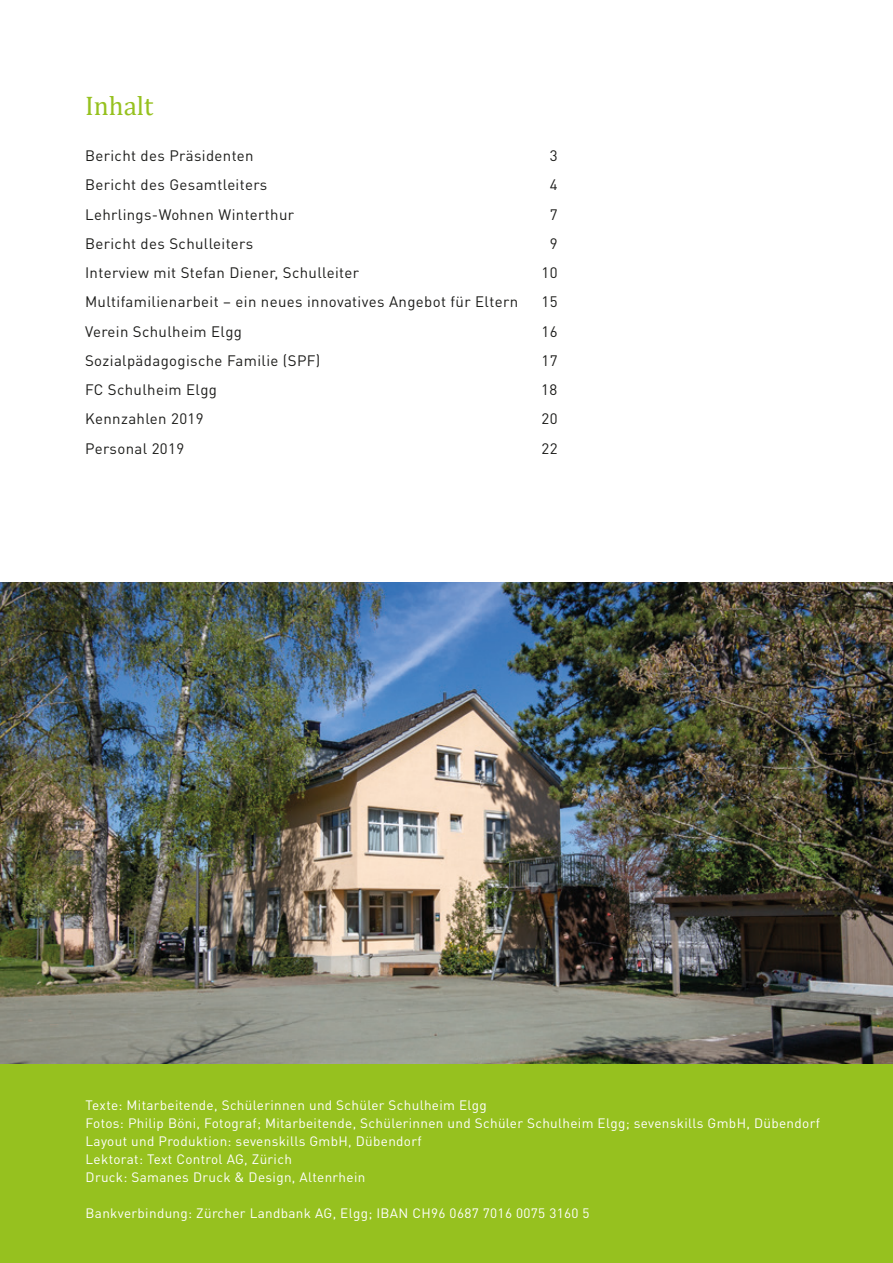
<style>
.page{position:relative;width:893px;height:1263px;background:#fff}
.page>*{position:absolute;margin:0;border:0;box-sizing:border-box;transform-origin:0 0}
.t1{font:27px "Cambria";color:#96c11f}
.t2{font:15px "DIN Pro";letter-spacing:.025em;color:#1d1d1b}
.t3{font:13.5px/18px "DIN Pro";letter-spacing:.025em;color:#fff}
</style>
<div class="page">
<div style="left:0;top:1063px;width:893px;height:200px;background:#96c11f"></div>
<img style="left:0;top:583px;width:893px;height:480px">
<h1 class="t1" style="left:85px;top:89px;width:70px">Inhalt</h1>
<p class="t2" style="left:85px;top:146px;width:170px">Bericht des Präsidenten</p>
<p class="t2" style="left:550px;top:146px;width:9px">3</p>
<p class="t2" style="left:85px;top:175px;width:184px">Bericht des Gesamtleiters</p>
<p class="t2" style="left:550px;top:175px;width:9px">4</p>
<p class="t2" style="left:85px;top:204px;width:211px">Lehrlings-Wohnen Winterthur</p>
<p class="t2" style="left:550px;top:204px;width:9px">7</p>
<p class="t2" style="left:85px;top:233px;width:170px">Bericht des Schulleiters</p>
<p class="t2" style="left:550px;top:233px;width:9px">9</p>
<p class="t2" style="left:85px;top:263px;width:276px">Interview mit Stefan Diener, Schulleiter</p>
<p class="t2" style="left:542px;top:263px;width:18px">10</p>
<p class="t2" style="left:85px;top:292px;width:435px">Multifamilienarbeit – ein neues innovatives Angebot für Eltern</p>
<p class="t2" style="left:542px;top:292px;width:18px">15</p>
<p class="t2" style="left:85px;top:321px;width:159px">Verein Schulheim Elgg</p>
<p class="t2" style="left:542px;top:321px;width:18px">16</p>
<p class="t2" style="left:85px;top:350px;width:237px">Sozialpädagogische Familie (SPF)</p>
<p class="t2" style="left:542px;top:350px;width:18px">17</p>
<p class="t2" style="left:85px;top:380px;width:134px">FC Schulheim Elgg</p>
<p class="t2" style="left:541px;top:380px;width:18px">18</p>
<p class="t2" style="left:85px;top:409px;width:120px">Kennzahlen 2019</p>
<p class="t2" style="left:542px;top:409px;width:18px">20</p>
<p class="t2" style="left:85px;top:438px;width:101px">Personal 2019</p>
<p class="t2" style="left:542px;top:438px;width:18px">22</p>
<p class="t3" style="left:86px;top:1095px;width:736px">Texte: Mitarbeitende, Schülerinnen und Schüler Schulheim Elgg<br>Fotos: Philip Böni, Fotograf; Mitarbeitende, Schülerinnen und Schüler Schulheim Elgg; sevenskills GmbH, Dübendorf Layout und Produktion: sevenskills GmbH, Dübendorf<br>Lektorat: Text Control AG, Zürich<br>Druck: Samanes Druck &amp; Design, Altenrhein</p>
<p class="t3" style="left:86px;top:1203px;width:506px">Bankverbindung: Zürcher Landbank AG, Elgg; IBAN CH96 0687 7016 0075 3160 5</p>
</div>
